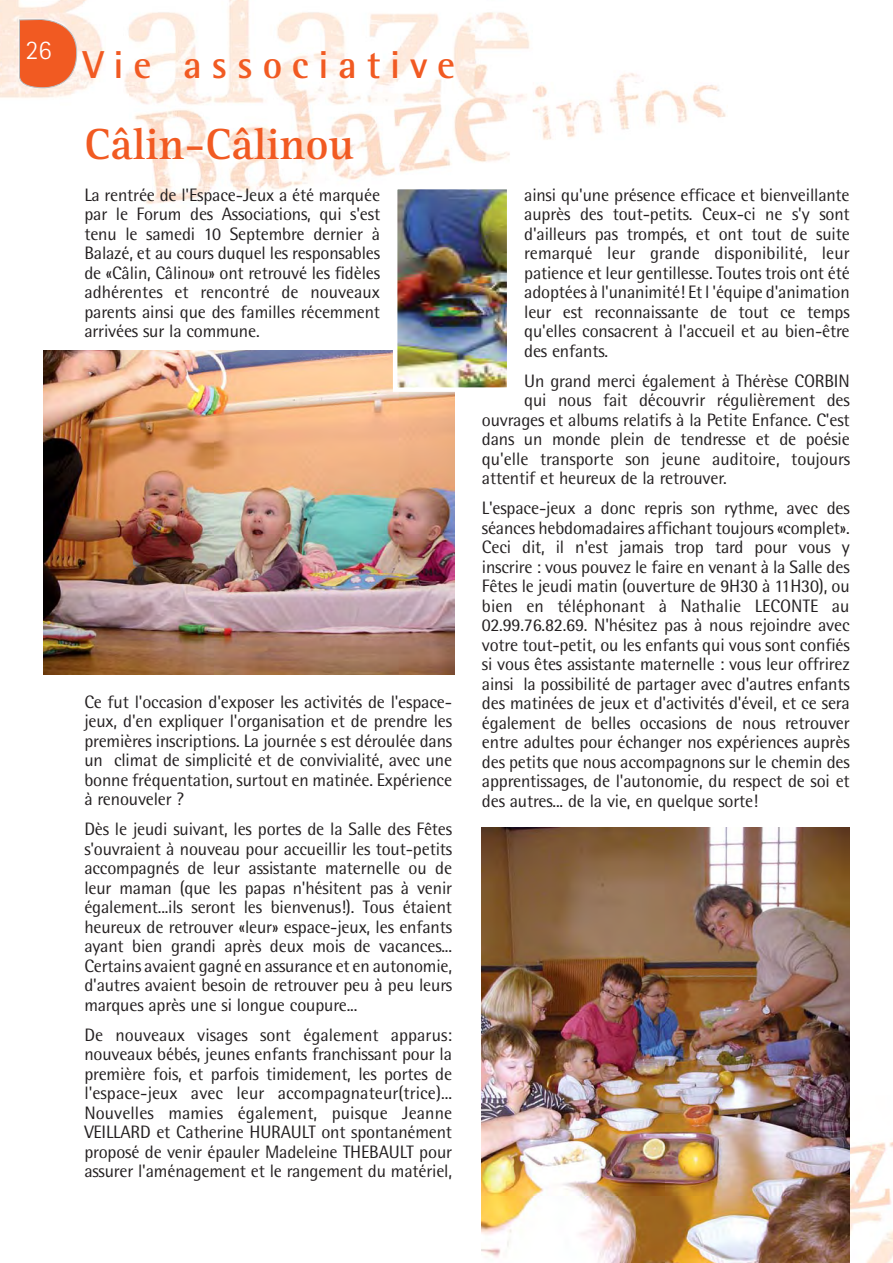
<style>
.page{position:relative;width:893px;height:1263px;background:#fff}
.page>*{position:absolute;margin:0;border:0;box-sizing:border-box;transform-origin:0 0}
.t1{font:700 45px "Rotis Serif";color:#f15a22}
.t2{font:700 39px "Rotis Semi Sans";letter-spacing:.25em;color:#f15a22}
.t3{font:300 27px "Rotis Sans Serif";color:#fff}
.t4{font:18px/19.5px "Rotis Semi Sans";letter-spacing:-.01em;color:#231f20;text-align:justify}
</style>
<div class="page">
<img style="left:0;top:0;width:726px;height:204px">
<img style="left:850px;top:1142px;width:43px;height:121px">
<svg style="left:19px;top:19px;width:58px;height:69px;background:#ef7243"></svg>
<img style="left:43px;top:350px;width:411px;height:324px">
<img style="left:482px;top:827px;width:368px;height:436px">
<img style="left:398px;top:190px;width:108px;height:197px">
<div style="left:393px;top:185px;width:118px;height:207px;border:4px solid #fff"></div>
<h3 class="t3" style="left:26px;top:40px;width:27px">26</h3>
<h2 class="t2" style="left:83px;top:51px;width:374px">Vie associative</h2>
<h1 class="t1" style="left:84px;top:127px;width:271px">Câlin-Câlinou</h1>
<p class="t4" style="left:84px;top:187px;width:297px">La rentrée de l'Espace-Jeux a été marquée par le Forum des Associations, qui s'est tenu le samedi 10 Septembre dernier à Balazé, et au cours duquel les responsables de «Câlin, Câlinou» ont retrouvé les fidèles adhérentes et rencontré de nouveaux parents ainsi que des familles récemment arrivées sur la commune.</p>
<p class="t4" style="left:84px;top:694px;width:369px">Ce fut l'occasion d'exposer les activités de l'espace&shy;jeux, d'en expliquer l'organisation et de prendre les premières inscriptions. La journée s est déroulée dans un climat de simplicité et de convivialité, avec une bonne fréquentation, surtout en matinée. Expérience à renouveler ?</p>
<p class="t4" style="left:84px;top:821px;width:369px">Dès le jeudi suivant, les portes de la Salle des Fêtes s'ouvraient à nouveau pour accueillir les tout-petits accompagnés de leur assistante maternelle ou de leur maman (que les papas n'hésitent pas à venir également...ils seront les bienvenus!). Tous étaient heureux de retrouver «leur» espace-jeux, les enfants ayant bien grandi après deux mois de vacances...<br>Certains avaient gagné en assurance et en autonomie, d'autres avaient besoin de retrouver peu à peu leurs marques après une si longue coupure...</p>
<p class="t4" style="left:84px;top:1027px;width:369px">De nouveaux visages sont également apparus: nouveaux bébés, jeunes enfants franchissant pour la première fois, et parfois timidement, les portes de l'espace-jeux avec leur accompagnateur(trice)...<br>Nouvelles mamies également, puisque Jeanne VEILLARD et Catherine HURAULT ont spontanément proposé de venir épauler Madeleine THEBAULT pour assurer l'aménagement et le rangement du matériel,</p>
<p class="t4" style="left:524px;top:187px;width:327px">ainsi qu'une présence efficace et bienveillante auprès des tout-petits. Ceux-ci ne s'y sont d'ailleurs pas trompés, et ont tout de suite remarqué leur grande disponibilité, leur patience et leur gentillesse. Toutes trois ont été adoptées à l'unanimité! Et l 'équipe d'animation leur est reconnaissante de tout ce temps qu'elles consacrent à l'accueil et au bien-être des enfants.</p>
<p class="t4" style="left:524px;top:373px;width:327px">Un grand merci également à Thérèse CORBIN</p>
<p class="t4" style="left:524px;top:392px;width:327px">qui nous fait découvrir régulièrement des</p>
<p class="t4" style="left:482px;top:412px;width:369px">ouvrages et albums relatifs à la Petite Enfance. C'est</p>
<p class="t4" style="left:482px;top:431px;width:369px">dans un monde plein de tendresse et de poésie</p>
<p class="t4" style="left:482px;top:451px;width:370px">qu'elle transporte son jeune auditoire, toujours</p>
<p class="t4" style="left:482px;top:470px;width:246px">attentif et heureux de la retrouver.</p>
<p class="t4" style="left:482px;top:500px;width:369px">L'espace-jeux a donc repris son rythme, avec des séances hebdomadaires affichant toujours «complet».<br>Ceci dit, il n'est jamais trop tard pour vous y inscrire : vous pouvez le faire en venant à la Salle des Fêtes le jeudi matin (ouverture de 9H30 à 11H30), ou bien en téléphonant à Nathalie LECONTE au 02.99.76.82.69. N'hésitez pas à nous rejoindre avec votre tout-petit, ou les enfants qui vous sont confiés si vous êtes assistante maternelle : vous leur offrirez ainsi la possibilité de partager avec d'autres enfants des matinées de jeux et d'activités d'éveil, et ce sera également de belles occasions de nous retrouver entre adultes pour échanger nos expériences auprès des petits que nous accompagnons sur le chemin des apprentissages, de l'autonomie, du respect de soi et des autres... de la vie, en quelque sorte!</p>
</div>
